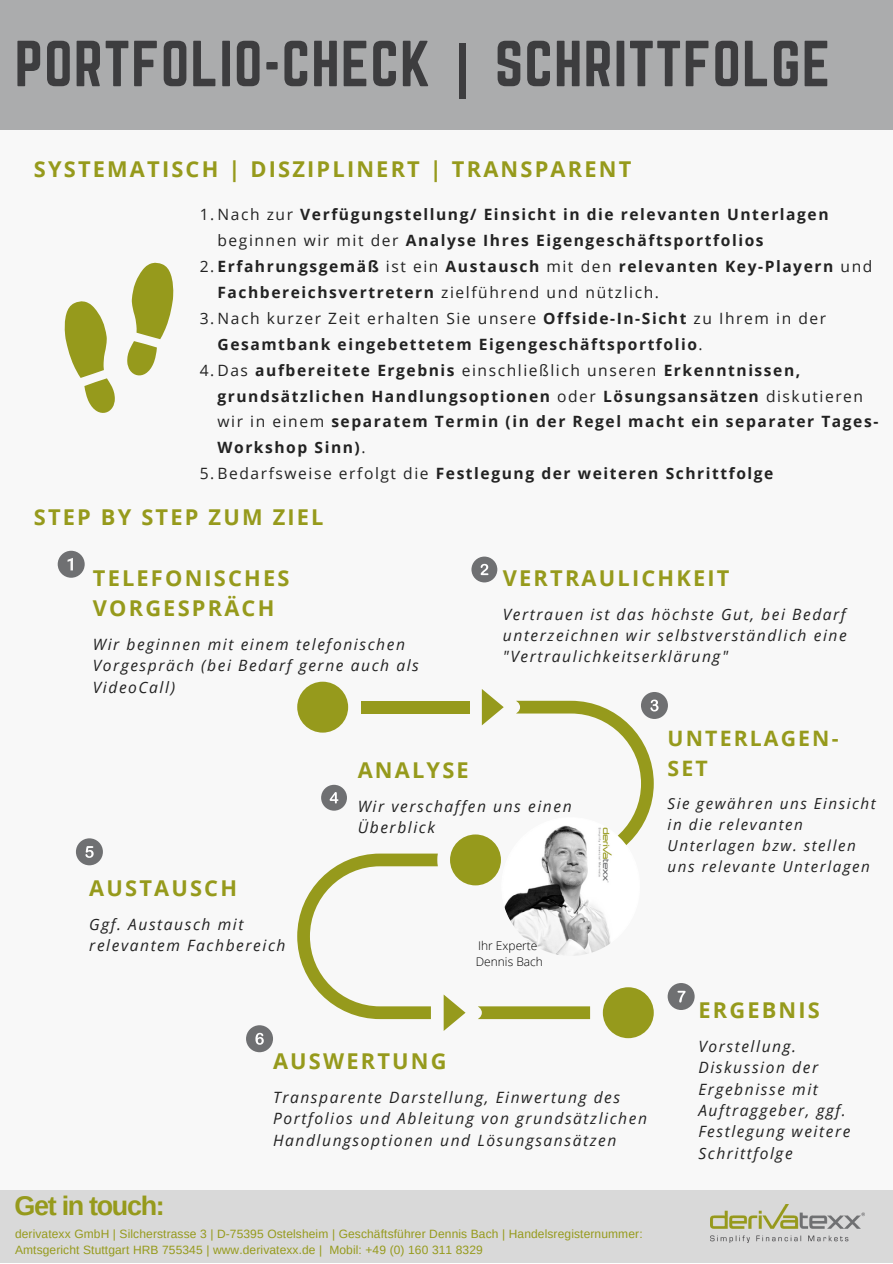
<style>
.page{position:relative;width:893px;height:1264px;background:#fff}
.page>*{position:absolute;margin:0;border:0;box-sizing:border-box;transform-origin:0 0}
.t1{font:56.85px "Norwester";letter-spacing:.02em;color:#3d3d3f}
.t2{font:700 27px "Arimo";letter-spacing:-.05em;color:#969a1c}
.t3{font:700 21.75px/30.3px "Open Sans";letter-spacing:.1em;color:#969a1c}
.t4{font:700 21.3px/29.5px "Open Sans";letter-spacing:.1em;color:#969a1c}
.t5{font:700 15.6px "Open Sans";letter-spacing:.1em;color:#222}
.t6{font:italic 15.6px/21.3px "Open Sans";letter-spacing:.1em;color:#222}
.t7{font:15.6px "Open Sans";letter-spacing:.1em;color:#222}
.t8{font:italic 15.15px/20.9px "Open Sans";letter-spacing:.1em;color:#222}
.t9{font:12px/16px "Arimo";letter-spacing:.01em;color:#969a1c}
.t10{font:300 12px/15.8px "Open Sans";color:#000}
.s1{font-family:"Noto Sans";font-weight:700}
.s2{font-weight:400}
.s3{font-weight:700}
</style>
<div class="page">
<div style="left:0;top:0;width:892px;height:1262px;background:#f8f8f8"></div>
<div style="left:0;top:1190px;width:892px;height:72px;background:#d9d9d9"></div>
<img style="left:710px;top:1204px;width:154px;height:38px">
<div style="left:602px;top:987px;width:51px;height:51px;background:#969a1c;border-radius:50%"></div>
<svg style="left:478px;top:1006px;width:112px;height:13px"></svg>
<div style="left:297px;top:681px;width:51px;height:51px;background:#969a1c;border-radius:50%"></div>
<div style="left:361px;top:700px;width:108px;height:13px;background:#969a1c"></div>
<div style="left:450px;top:834px;width:51px;height:51px;background:#969a1c;border-radius:50%"></div>
<svg style="left:482px;top:689px;width:21px;height:36px"></svg>
<svg style="left:297px;top:853px;width:168px;height:177px"></svg>
<img style="left:501px;top:817px;width:139px;height:138px;border-radius:50%">
<svg style="left:64px;top:301px;width:51px;height:112px"></svg>
<svg style="left:127px;top:262px;width:46px;height:114px"></svg>
<svg style="left:58px;top:550px;width:27px;height:27px"></svg>
<div style="left:471px;top:556px;width:26px;height:26px;background:#6f7072;border-radius:50%"></div>
<svg style="left:480px;top:564px;width:8px;height:11px"></svg>
<div style="left:641px;top:692px;width:27px;height:27px;background:#6f7072;border-radius:50%"></div>
<svg style="left:513px;top:699px;width:145px;height:167px"></svg>
<div style="left:321px;top:784px;width:26px;height:26px;background:#6f7072;border-radius:50%"></div>
<svg style="left:329px;top:792px;width:9px;height:11px"></svg>
<div style="left:76px;top:838px;width:27px;height:27px;background:#6f7072;border-radius:50%"></div>
<svg style="left:85px;top:846px;width:9px;height:11px"></svg>
<div style="left:246px;top:1025px;width:27px;height:27px;background:#6f7072;border-radius:50%"></div>
<svg style="left:255px;top:1032px;width:9px;height:12px"></svg>
<div style="left:667px;top:983px;width:27px;height:27px;background:#6f7072;border-radius:50%"></div>
<svg style="left:677px;top:990px;width:8px;height:12px"></svg>
<div style="left:0;top:0;width:892px;height:129px;background:#abacad"></div>
<h1 class="t1" style="left:15px;top:29px;width:817px">PORTFOLIO-CHECK <span class="s1">|</span> SCHRITTFOLGE</h1>
<h3 class="t3" style="left:34px;top:154px;width:599px">SYSTEMATISCH | DISZIPLINERT | TRANSPARENT</h3>
<p class="t5" style="left:200px;top:204px;width:630px"><span class="s2">1.Nach zur</span> Verfügungstellung/ Einsicht in die relevanten Unterlagen</p>
<p class="t5" style="left:217px;top:230px;width:547px"><span class="s2">beginnen wir mit der</span> Analyse Ihres Eigengeschäftsportfolios</p>
<p class="t5" style="left:200px;top:255px;width:674px"><span class="s2">2.</span>Erfahrungsgemäß <span class="s2">ist ein</span> Austausch <span class="s2">mit den</span> relevanten Key-Playern <span class="s2">und</span></p>
<p class="t7" style="left:217px;top:281px;width:443px"><span class="s3">Fachbereichsvertretern</span> zielführend und nützlich.</p>
<p class="t7" style="left:200px;top:307px;width:627px">3.Nach kurzer Zeit erhalten Sie unsere <span class="s3">Offside-In-Sicht</span> zu Ihrem in der</p>
<p class="t5" style="left:217px;top:333px;width:486px">Gesamtbank eingebettetem Eigengeschäftsportfolio<span class="s2">.</span></p>
<p class="t5" style="left:200px;top:359px;width:602px"><span class="s2">4.Das</span> aufbereitete Ergebnis <span class="s2">einschließlich unseren</span> Erkenntnissen,</p>
<p class="t5" style="left:217px;top:385px;width:647px">grundsätzlichen Handlungsoptionen <span class="s2">oder</span> Lösungsansätzen <span class="s2">diskutieren</span></p>
<p class="t5" style="left:217px;top:411px;width:662px"><span class="s2">wir in einem</span> separatem Termin (in der Regel macht ein separater Tages-</p>
<p class="t5" style="left:217px;top:436px;width:150px">Workshop Sinn)<span class="s2">.</span></p>
<p class="t5" style="left:200px;top:462px;width:575px"><span class="s2">5.Bedarfsweise erfolgt die</span> Festlegung der weiteren Schrittfolge</p>
<h3 class="t3" style="left:34px;top:502px;width:291px">STEP BY STEP ZUM ZIEL</h3>
<h3 class="t3" style="left:93px;top:562px;width:198px">TELEFONISCHES<br>VORGESPRÄCH</h3>
<p class="t6" style="left:93px;top:633px;width:327px">Wir beginnen mit einem telefonischen<br>Vorgespräch (bei Bedarf gerne auch als<br>VideoCall)</p>
<h3 class="t3" style="left:503px;top:562px;width:228px">VERTRAULICHKEIT</h3>
<p class="t6" style="left:503px;top:603px;width:345px;text-align:justify">Vertrauen ist das höchste Gut, bei Bedarf unterzeichnen wir selbstverständlich eine "Vertraulichkeitserklärung"</p>
<h3 class="t3" style="left:89px;top:872px;width:149px">AUSTAUSCH</h3>
<p class="t6" style="left:89px;top:912px;width:198px">Ggf. Austausch mit relevantem Fachbereich</p>
<h3 class="t3" style="left:358px;top:754px;width:113px">ANALYSE</h3>
<p class="t6" style="left:358px;top:795px;width:215px">Wir verschaffen uns einen<br>Überblick</p>
<p class="t10" style="left:475px;top:937px;width:69px">Ihr Experte<br>Dennis Bach</p>
<h2 class="t2" style="left:15px;top:1190px;width:152px">Get in touch:</h2>
<h3 class="t3" style="left:273px;top:1045px;width:175px">AUSWERTUNG</h3>
<p class="t6" style="left:273px;top:1086px;width:375px">Transparente Darstellung, Einwertung des<br>Portfolios und Ableitung von grundsätzlichen<br>Handlungsoptionen und Lösungsansätzen</p>
<p class="t9" style="left:15px;top:1225px;width:629px">derivatexx GmbH | Silcherstrasse 3 | D-75395 Ostelsheim | Geschäftsführer Dennis Bach | Handelsregisternummer:<br>Amtsgericht Stuttgart HRB 755345 | www.derivatexx.de | Mobil: +49 (0) 160 311 8329</p>
<h3 class="t4" style="left:667px;top:723px;width:172px">UNTERLAGEN-<br>SET</h3>
<p class="t8" style="left:667px;top:793px;width:210px">Sie gewähren uns Einsicht in die relevanten<br>Unterlagen bzw. stellen uns relevante Unterlagen</p>
<h3 class="t3" style="left:698px;top:994px;width:123px">ERGEBNIS</h3>
<p class="t6" style="left:698px;top:1035px;width:153px">Vorstellung.<br>Diskussion der<br>Ergebnisse mit<br>Auftraggeber, ggf.<br>Festlegung weitere<br>Schrittfolge</p>
</div>
